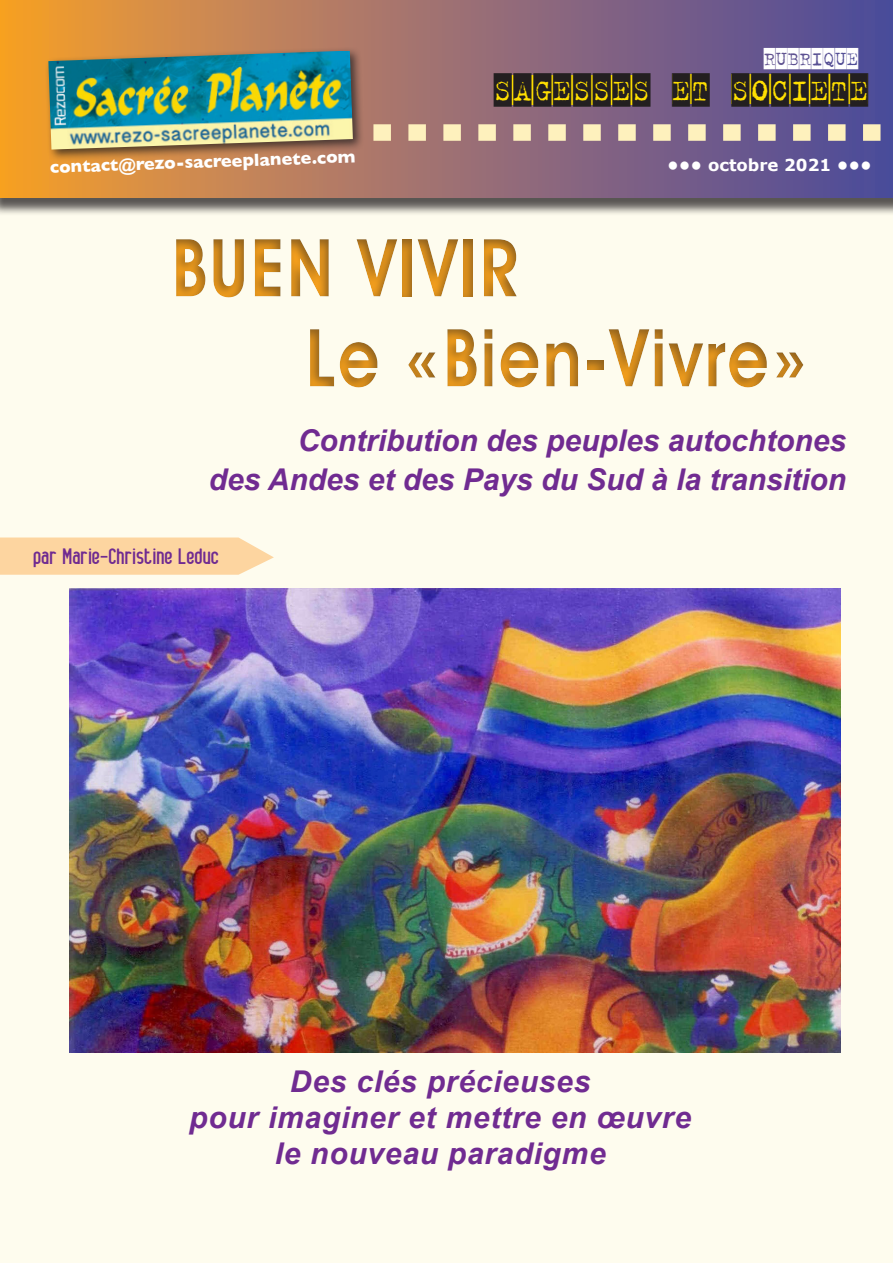
<style>
.page{position:relative;width:893px;height:1263px;background:#fff}
.page>*{position:absolute;margin:0;border:0;box-sizing:border-box;transform-origin:0 0}
.t1{font:600 81px/90px "Advantage";letter-spacing:.04em;color:#f9a21c;scale:.83 1}
.t2{font:33px "Trixie Cameo";letter-spacing:.05em;color:#231f20}
.gros-Titre-art{font:italic 700 30px "Arial";color:#702b91}
.gros-Titre-art-2{font:italic 700 30px "Arial";letter-spacing:.025em;color:#702b91}
.Intertitre_sein{font:22.5px "Alanus";letter-spacing:.03em;color:#702b91;scale:1.08 1}
.t3{font:21px "Trixie Cameo";letter-spacing:.015em;color:#fff}
.t4{font:700 18px "Gill Sans";color:#fff}
.t5{font:700 16.5px "Verdana";color:#fff}
</style>
<div class="page">
<div style="left:0;top:188px;width:893px;height:1075px;background:#fefcee"></div>
<div style="left:0;top:219px;width:892px;height:190px;background:#231f20;opacity:.5"></div>
<img style="left:70px;top:589px;width:770px;height:463px">
<div style="left:0;top:0;width:893px;height:216px;background:#231f20;opacity:.75"></div>
<svg style="left:0;top:0;width:893px;height:197px;background:#986e70"></svg>
<div style="left:45px;top:47px;width:320px;height:115px;background:#231f20;opacity:.75"></div>
<img style="left:48px;top:51px;width:305px;height:99px">
<svg style="left:373px;top:124px;width:520px;height:17px;background:#bba7a0"></svg>
<div style="left:732px;top:74px;width:136px;height:30px;background:#ffdf01"></div>
<div style="left:673px;top:75px;width:34px;height:29px;background:#ffdf01"></div>
<div style="left:496px;top:75px;width:154px;height:29px;background:#ffdf01"></div>
<svg style="left:0;top:537px;width:274px;height:38px;background:#fdd8a6"></svg>
<p class="t3" style="left:764px;top:48px;width:96px">RUBRIQUE</p>
<p class="t2" style="left:494px;top:73px;width:376px">SAGESSES ET SOCIETE</p>
<p class="t4" style="left:50px;top:156px;width:307px;rotate:-2deg">contact@rezo-sacreeplanete.com</p>
<p class="t5" style="left:667px;top:153px;width:206px">••• octobre 2021 •••</p>
<h1 class="t1" style="left:306px;top:222px;width:606px;text-indent:-134px">BUEN VIVIR<br>Le «Bien-Vivre»</h1>
<p class="gros-Titre-art" style="left:298px;top:421px;width:550px">Contribution des peuples autochtones</p>
<p class="gros-Titre-art" style="left:209px;top:460px;width:639px">des Andes et des Pays du Sud à la transition</p>
<p class="Intertitre_sein" style="left:34px;top:545px;width:173px">par Marie-Christine Leduc</p>
<p class="gros-Titre-art-2" style="left:290px;top:1062px;width:302px">Des clés précieuses</p>
<p class="gros-Titre-art-2" style="left:189px;top:1098px;width:503px">pour imaginer et mettre en œuvre</p>
<p class="gros-Titre-art-2" style="left:275px;top:1134px;width:333px">le nouveau paradigme</p>
</div>
